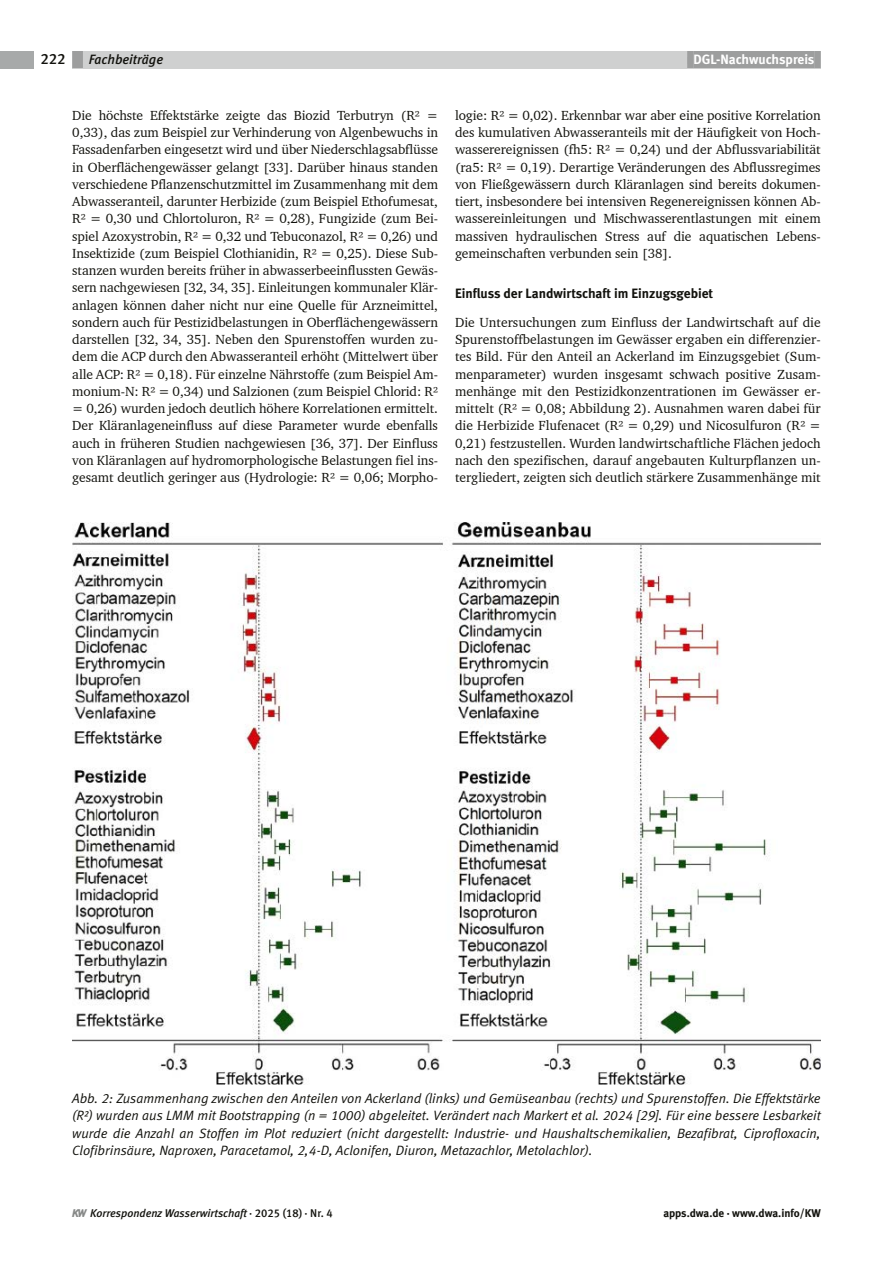
<style>
.page{position:relative;width:893px;height:1263px;background:#fff}
.page>*{position:absolute;margin:0;border:0;box-sizing:border-box;transform-origin:0 0}
.t1{font:15px "Meta Medium LF";color:#12120d}
.G1{font:13.5px/17.2px "Charter BT";letter-spacing:-.005em;color:#12120d;text-align:justify}
.G1_-_OE{font:13.5px/17.2px "Charter BT";color:#12120d;text-align:justify}
.BU{font:italic 13.5px/17.2px "Meta Normal LF";color:#12120d;text-align:justify}
.Z1_1{font:13.5px "Meta Bold LF";color:#12120d}
.t2{font:13.5px "Meta Bold LF";color:#fff}
.t3{font:italic 13.5px "Meta Medium LF";color:#12120d}
.t4{font:italic 11.25px "Meta Medium LF";color:#12120d}
.t5{font:700 11.25px "Meta";color:#12120d}
.s1{font-family:"Meta Medium LF";color:#9d9e9e}
.s2{font-family:"KAKW";font-style:normal;font-size:11.7px;color:#878988}
.s3{font-style:normal}
</style>
<div class="page">
<div style="left:0;top:51px;width:34px;height:17px;background:#a7a9a9"></div>
<div style="left:72px;top:51px;width:749px;height:17px;background:#cfd0d0"></div>
<div style="left:72px;top:51px;width:11px;height:17px;background:#9d9e9e"></div>
<div style="left:687px;top:51px;width:6px;height:17px;background:#9d9e9e"></div>
<div style="left:693px;top:51px;width:121px;height:17px;background:#9d9e9e"></div>
<div style="left:814px;top:51px;width:7px;height:17px;background:#9d9e9e"></div>
<img style="left:72px;top:522px;width:749px;height:562px">
<p class="t1" style="left:40px;top:50px;width:27px">222</p>
<p class="t3" style="left:89px;top:51px;width:76px">Fachbeiträge</p>
<p class="t2" style="left:687px;top:51px;width:129px"><span class="s1">n</span>DGL-Nachwuchspreis</p>
<p class="G1" style="left:72px;top:106px;width:367px">Die höchste Effektstärke zeigte das Biozid Terbutryn (R² = 0,33), das zum Beispiel zur Verhinderung von Algenbewuchs in Fassadenfarben eingesetzt wird und über Niederschlagsabflüsse in Oberflächengewässer gelangt [33]. Darüber hinaus standen verschiedene Pflanzenschutzmittel im Zusammenhang mit dem Abwasseranteil, darunter Herbizide (zum Beispiel Ethofumesat, R² = 0,30 und Chlortoluron, R² = 0,28), Fungizide (zum Bei&shy;spiel Azoxystrobin, R² = 0,32 und Tebuconazol, R² = 0,26) und Insektizide (zum Beispiel Clothianidin, R² = 0,25). Diese Sub&shy;stanzen wurden bereits früher in abwasserbeeinflussten Gewäs&shy;sern nachgewiesen [32, 34, 35]. Einleitungen kommunaler Klär&shy;anlagen können daher nicht nur eine Quelle für Arzneimittel, sondern auch für Pestizidbelastungen in Oberflächengewässern darstellen [32, 34, 35]. Neben den Spurenstoffen wurden zu&shy;dem die ACP durch den Abwasseranteil erhöht (Mittelwert über alle ACP: R² = 0,18). Für einzelne Nährstoffe (zum Beispiel Am&shy;monium-N: R² = 0,34) und Salzionen (zum Beispiel Chlorid: R² = 0,26) wurden jedoch deutlich höhere Korrelationen ermittelt.<br>Der Kläranlageneinfluss auf diese Parameter wurde ebenfalls auch in früheren Studien nachgewiesen [36, 37]. Der Einfluss von Kläranlagen auf hydromorphologische Belastungen fiel ins&shy;gesamt deutlich geringer aus (Hydrologie: R² = 0,06; Morpho-</p>
<p class="G1" style="left:455px;top:106px;width:367px">logie: R² = 0,02). Erkennbar war aber eine positive Korrelation des kumulativen Abwasseranteils mit der Häufigkeit von Hoch&shy;wasserereignissen (fh5: R² = 0,24) und der Abflussvariabilität (ra5: R² = 0,19). Derartige Veränderungen des Abflussregimes von Fließgewässern durch Kläranlagen sind bereits dokumen&shy;tiert, insbesondere bei intensiven Regenereignissen können Ab&shy;wassereinleitungen und Mischwasserentlastungen mit einem massiven hydraulischen Stress auf die aquatischen Lebens&shy;gemeinschaften verbunden sein [38].</p>
<p class="Z1_1" style="left:455px;top:286px;width:260px">Einfluss der Landwirtschaft im Einzugsgebiet</p>
<p class="G1_-_OE" style="left:455px;top:313px;width:367px">Die Untersuchungen zum Einfluss der Landwirtschaft auf die Spurenstoffbelastungen im Gewässer ergaben ein differenzier&shy;tes Bild. Für den Anteil an Ackerland im Einzugsgebiet (Sum&shy;menparameter) wurden insgesamt schwach positive Zusam&shy;menhänge mit den Pestizidkonzentrationen im Gewässer er&shy;mittelt (R² = 0,08; Abbildung 2). Ausnahmen waren dabei für die Herbizide Flufenacet (R² = 0,29) und Nicosulfuron (R² = 0,21) festzustellen. Wurden landwirtschaftliche Flächen jedoch nach den spezifischen, darauf angebauten Kulturpflanzen un&shy;tergliedert, zeigten sich deutlich stärkere Zusammenhänge mit</p>
<p class="BU" style="left:72px;top:1090px;width:750px">Abb. 2: Zusammenhang zwischen den Anteilen von Ackerland (links) und Gemüseanbau (rechts) und Spurenstoffen. Die Effektstärke (R²) wurden aus LMM mit Bootstrapping (n = 1000) abgeleitet. Verändert nach Markert et al. 2024 [29]. Für eine bessere Lesbarkeit wurde die Anzahl an Stoffen im Plot reduziert (nicht dargestellt: Industrie- und Haushaltschemikalien, Bezafibrat, Ciprofloxacin, Clofibrinsäure, Naproxen, Paracetamol, 2,4-D, Aclonifen, Diuron, Metazachlor, Metolachlor).</p>
<p class="t4" style="left:72px;top:1206px;width:262px"><span class="s2">w</span> Korrespondenz Wasserwirtschaft <span class="s3">· 2025 (18) · Nr. 4</span></p>
<p class="t5" style="left:663px;top:1206px;width:159px">apps.dwa.de · www.dwa.info/KW</p>
</div>
